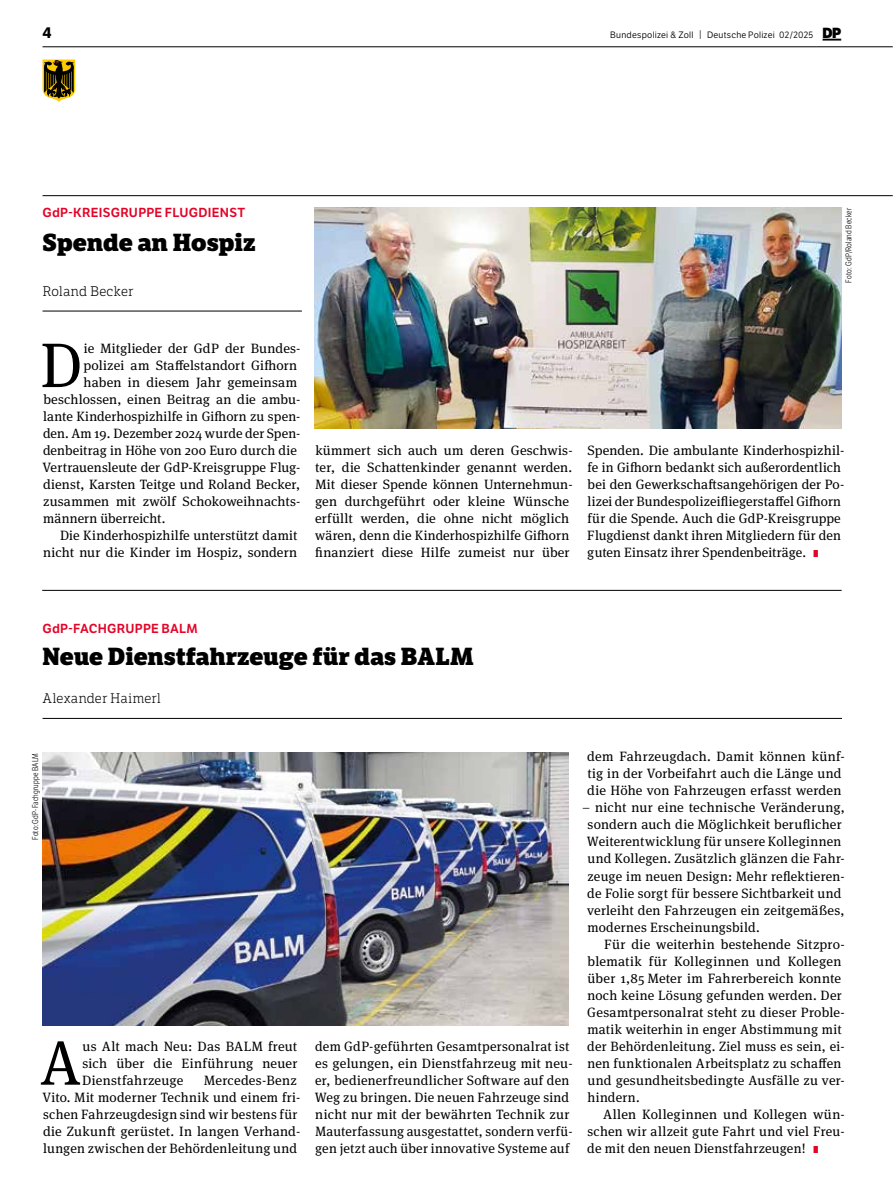
<style>
.page{position:relative;width:893px;height:1191px;background:#fff}
.page>*{position:absolute;margin:0;border:0;box-sizing:border-box;transform-origin:0 0}
.t1{font:62.85px "Meta Serif Pro";color:#000}
.t2{font:800 24px "LFT Etica Sheriff";letter-spacing:-.005em;color:#000}
.t3{font:700 15px "LFT Etica";color:#000}
.t4{font:13.5px/17px "Meta Serif Pro";letter-spacing:.015em;color:#000}
.t5{font:300 13.5px "LFT Etica Sheriff";letter-spacing:-.005em;color:#000}
.t6{font:12.75px "LFT Etica SB";letter-spacing:.02em;color:#e40428}
.t7{font:9px "LFT Etica Bk";letter-spacing:.025em;color:#000}
.t8{font:300 8.25px "LFT Etica Condensed";letter-spacing:.025em;color:#000}
.s1{font-size:9.3px}
.s2{font-family:"LFT Etica XB";font-size:14.25px}
.s3{font-family:"LFT Etica XB";font-size:9.75px;color:#e40428}
</style>
<div class="page">
<hr style="left:43px;top:195px;width:850px;height:1px;background:#000">
<hr style="left:43px;top:47px;width:850px;height:1px;background:#000">
<svg style="left:822px;top:39px;width:19px;height:2px"></svg>
<svg style="left:43px;top:60px;width:32px;height:42px"></svg>
<hr style="left:43px;top:311px;width:259px;height:1px;background:#000">
<hr style="left:43px;top:718px;width:799px;height:1px;background:#000">
<img style="left:43px;top:753px;width:525px;height:272px">
<hr style="left:42px;top:590px;width:800px;height:1px;background:#000">
<img style="left:315px;top:207px;width:527px;height:222px">
<p class="t3" style="left:43px;top:23px;width:11px">4</p>
<p class="t7" style="left:610px;top:29px;width:232px">Bundespolizei &amp; Zoll <span class="s1">|</span> Deutsche Polizei 02/2025 <span class="s2">DP</span></p>
<p class="t6" style="left:43px;top:205px;width:204px">GdP-KREISGRUPPE FLUGDIENST</p>
<h2 class="t2" style="left:43px;top:227px;width:214px">Spende an Hospiz</h2>
<p class="t5" style="left:43px;top:283px;width:92px">Roland Becker</p>
<p class="t8" style="left:844px;top:282px;width:76px;rotate:-90deg">Foto: GdP/Roland Becker</p>
<h1 class="t1" style="left:40px;top:320px;width:44px">D</h1>
<p class="t4" style="left:84px;top:339px;width:218px">ie Mitglieder der GdP der Bundes-</p>
<p class="t4" style="left:84px;top:356px;width:215px">polizei am Staffelstandort Gifhorn</p>
<p class="t4" style="left:84px;top:373px;width:215px">haben in diesem Jahr gemeinsam</p>
<p class="t4" style="left:43px;top:390px;width:259px">beschlossen, einen Beitrag an die ambu-</p>
<p class="t4" style="left:43px;top:407px;width:259px">lante Kinderhospizhilfe in Gifhorn zu spen-</p>
<p class="t4" style="left:43px;top:424px;width:259px">den. Am 19. Dezember 2024 wurde der Spen-</p>
<p class="t4" style="left:43px;top:441px;width:255px">denbeitrag in Höhe von 200 Euro durch die</p>
<p class="t4" style="left:42px;top:458px;width:260px">Vertrauensleute der GdP-Kreisgruppe Flug-</p>
<p class="t4" style="left:43px;top:475px;width:259px">dienst, Karsten Teitge und Roland Becker,</p>
<p class="t4" style="left:43px;top:492px;width:259px">zusammen mit zwölf Schokoweihnachts-</p>
<p class="t4" style="left:43px;top:509px;width:124px">männern überreicht.</p>
<p class="t4" style="left:60px;top:526px;width:239px">Die Kinderhospizhilfe unterstützt damit</p>
<p class="t4" style="left:43px;top:543px;width:255px">nicht nur die Kinder im Hospiz, sondern</p>
<p class="t4" style="left:315px;top:441px;width:259px">kümmert sich auch um deren Geschwis&shy;ter, die Schattenkinder genannt werden.<br>Mit dieser Spende können Unternehmun&shy;gen durchgeführt oder kleine Wünsche erfüllt werden, die ohne nicht möglich wären, denn die Kinderhospizhilfe Gifhorn finanziert diese Hilfe zumeist nur über</p>
<p class="t4" style="left:587px;top:441px;width:259px">Spenden. Die ambulante Kinderhospizhil&shy;fe in Gifhorn bedankt sich außerordentlich bei den Gewerkschaftsangehörigen der Po&shy;lizei der Bundespolizeifliegerstaffel Gifhorn für die Spende. Auch die GdP-Kreisgruppe Flugdienst dankt ihren Mitgliedern für den guten Einsatz ihrer Spendenbeiträge. <span class="s3">I</span></p>
<p class="t6" style="left:43px;top:621px;width:157px">GdP-FACHGRUPPE BALM</p>
<h2 class="t2" style="left:43px;top:641px;width:433px">Neue Dienstfahrzeuge für das BALM</h2>
<p class="t5" style="left:43px;top:690px;width:120px">Alexander Haimerl</p>
<p class="t8" style="left:31px;top:840px;width:89px;rotate:-90deg">Foto: GdP-Fachgruppe BALM</p>
<h1 class="t1" style="left:40px;top:1017px;width:43px">A</h1>
<p class="t4" style="left:82px;top:1036px;width:217px;text-align:justify">us Alt mach Neu: Das BALM freut sich über die Einführung neuer Dienstfahrzeuge</p>
<p class="t4" style="left:42px;top:1070px;width:260px;text-indent:162px">Mercedes-Benz Vito. Mit moderner Technik und einem fri&shy;schen Fahrzeugdesign sind wir bestens für die Zukunft gerüstet. In langen Verhand&shy;lungen zwischen der Behördenleitung und</p>
<p class="t4" style="left:315px;top:1036px;width:259px">dem GdP-geführten Gesamtpersonalrat ist es gelungen, ein Dienstfahrzeug mit neu&shy;er, bedienerfreundlicher Software auf den Weg zu bringen. Die neuen Fahrzeuge sind nicht nur mit der bewährten Technik zur Mauterfassung ausgestattet, sondern verfü&shy;gen jetzt auch über innovative Systeme auf</p>
<p class="t4" style="left:587px;top:747px;width:259px">dem Fahrzeugdach. Damit können künf&shy;tig in der Vorbeifahrt auch die Länge und die Höhe von Fahrzeugen erfasst werden</p>
<p class="t4" style="left:587px;top:798px;width:259px;text-indent:-5px">– nicht nur eine technische Veränderung, sondern auch die Möglichkeit beruflicher Weiterentwicklung für unsere Kolleginnen und Kollegen. Zusätzlich glänzen die Fahr&shy;zeuge im neuen Design: Mehr reflektieren&shy;de Folie sorgt für bessere Sichtbarkeit und verleiht den Fahrzeugen ein zeitgemäßes, modernes Erscheinungsbild.</p>
<p class="t4" style="left:587px;top:934px;width:259px;text-indent:17px">Für die weiterhin bestehende Sitzpro&shy;blematik für Kolleginnen und Kollegen über 1,85 Meter im Fahrerbereich konnte noch keine Lösung gefunden werden. Der Gesamtpersonalrat steht zu dieser Proble&shy;matik weiterhin in enger Abstimmung mit der Behördenleitung. Ziel muss es sein, ei&shy;nen funktionalen Arbeitsplatz zu schaffen und gesundheitsbedingte Ausfälle zu ver&shy;hindern.</p>
<p class="t4" style="left:587px;top:1104px;width:259px;text-align:justify;text-indent:16px">Allen Kolleginnen und Kollegen wün&shy;schen wir allzeit gute Fahrt und viel Freu&shy;de mit den neuen Dienstfahrzeugen! <span class="s3">I</span></p>
</div>
